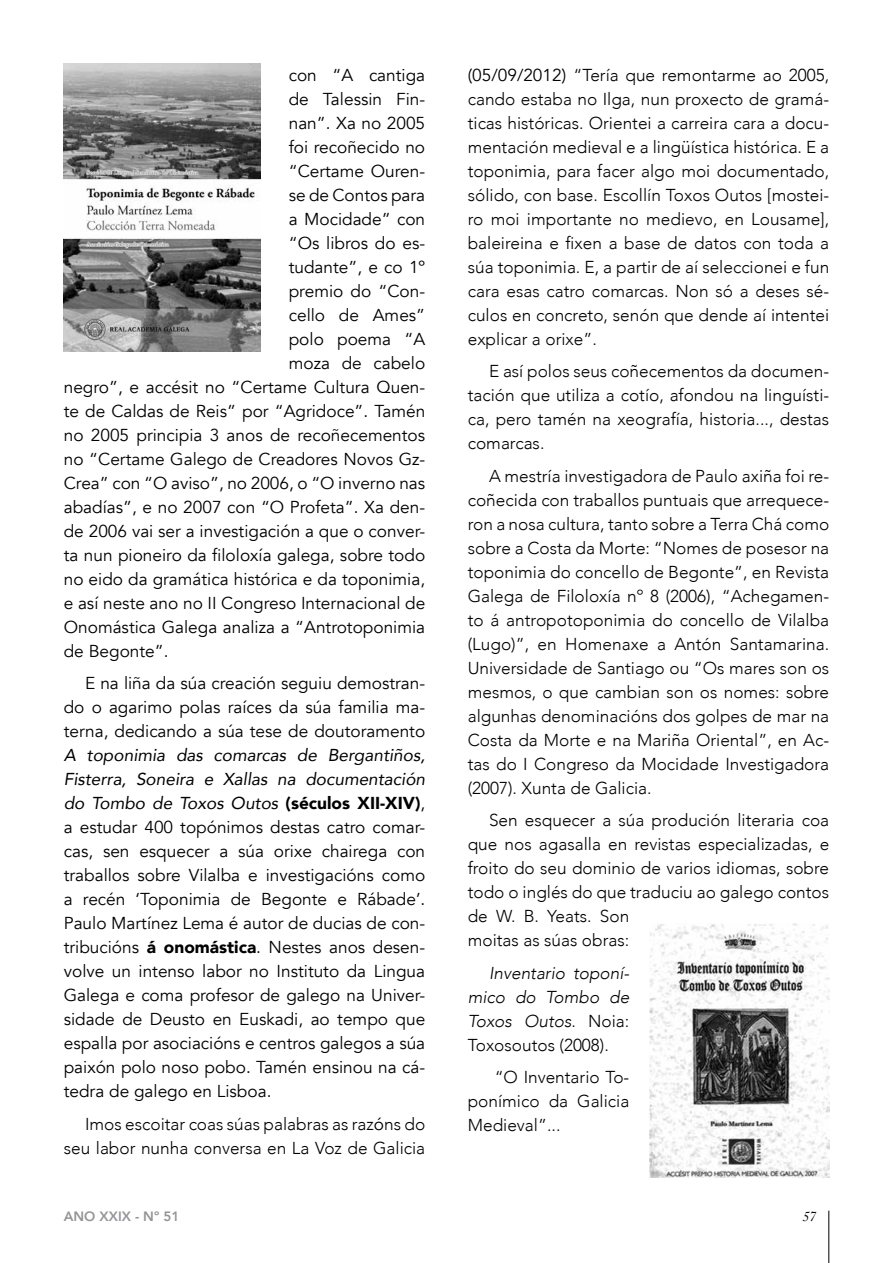
<style>
.page{position:relative;width:893px;height:1263px;background:#fff}
.page>*{position:absolute;margin:0;border:0;box-sizing:border-box;transform-origin:0 0}
.t1{font:300 17.25px/24px "Avenir";color:#000;text-align:justify}
.t2{font:17.25px/24px "Avenir";color:#000;text-align:justify}
.t3{font:italic 300 17.25px/24px "Avenir";color:#000;text-align:justify}
.t4{font:800 13.5px "Avenir";color:#939598}
.t5{font:13.5px "Dutch 766 BT Italic A";color:#000}
.s1{font-style:italic}
.s2{font-weight:900}
.s3{font-weight:400}
.s4{font-style:normal}
</style>
<div class="page">
<hr style="left:828px;top:1211px;width:1px;height:52px;background:#000">
<img style="left:650px;top:923px;width:179px;height:255px">
<img style="left:64px;top:64px;width:197px;height:287px">
<p class="t2" style="left:289px;top:63px;width:138px">con “A cantiga</p>
<p class="t2" style="left:289px;top:87px;width:138px">de Talessin Fin-</p>
<p class="t2" style="left:289px;top:111px;width:138px">nan”. Xa no 2005</p>
<p class="t2" style="left:289px;top:135px;width:138px">foi recoñecido no</p>
<p class="t2" style="left:289px;top:159px;width:138px">“Certame Ouren-</p>
<p class="t2" style="left:289px;top:183px;width:138px">se de Contos para</p>
<p class="t2" style="left:289px;top:207px;width:138px">a Mocidade” con</p>
<p class="t2" style="left:289px;top:231px;width:138px">“Os libros do es-</p>
<p class="t2" style="left:289px;top:255px;width:138px">tudante”, e co 1º</p>
<p class="t2" style="left:289px;top:279px;width:138px">premio do “Con-</p>
<p class="t2" style="left:289px;top:303px;width:138px">cello de Ames”</p>
<p class="t2" style="left:289px;top:327px;width:138px">polo poema “A</p>
<p class="t2" style="left:289px;top:351px;width:138px">moza de cabelo</p>
<p class="t2" style="left:64px;top:375px;width:363px">negro”, e accésit no “Certame Cultura Quen-</p>
<p class="t2" style="left:64px;top:399px;width:363px">te de Caldas de Reis” por “Agridoce”. Tamén</p>
<p class="t2" style="left:64px;top:423px;width:363px">no 2005 principia 3 anos de recoñecementos</p>
<p class="t2" style="left:64px;top:447px;width:363px">no “Certame Galego de Creadores Novos Gz-</p>
<p class="t2" style="left:64px;top:471px;width:363px">Crea” con “O aviso”, no 2006, o “O inverno nas</p>
<p class="t2" style="left:64px;top:495px;width:363px">abadías”, e no 2007 con “O Profeta”. Xa den-</p>
<p class="t2" style="left:64px;top:519px;width:363px">de 2006 vai ser a investigación a que o conver-</p>
<p class="t2" style="left:64px;top:543px;width:363px">ta nun pioneiro da filoloxía galega, sobre todo</p>
<p class="t2" style="left:64px;top:567px;width:363px">no eido da gramática histórica e da toponimia,</p>
<p class="t2" style="left:64px;top:591px;width:363px">e así neste ano no II Congreso Internacional de</p>
<p class="t2" style="left:64px;top:615px;width:363px">Onomástica Galega analiza a “Antrotoponimia</p>
<p class="t2" style="left:64px;top:639px;width:106px">de Begonte”.</p>
<p class="t2" style="left:64px;top:672px;width:363px;text-indent:21px">E na liña da súa creación seguiu demostran&shy;do o agarimo polas raíces da súa familia ma&shy;terna, dedicando a súa tese de doutoramento</p>
<p class="t2" style="left:64px;top:744px;width:363px"><span class="s1">A toponimia das comarcas de Bergantiños, Fisterra, Soneira e Xallas na documentación do Tombo de Toxos Outos</span> <span class="s2">(séculos XII-XIV)</span>, a estudar 400 topónimos destas catro comar&shy;cas, sen esquecer a súa orixe chairega con traballos sobre Vilalba e investigacións como a recén ‘Toponimia de Begonte e Rábade’.<br>Paulo Martínez Lema é autor de ducias de con&shy;tribucións <span class="s2">á onomástica</span>. Nestes anos desen&shy;volve un intenso labor no Instituto da Lingua Galega e coma profesor de galego na Univer&shy;sidade de Deusto en Euskadi, ao tempo que espalla por asociacións e centros galegos a súa paixón polo noso pobo. Tamén ensinou na cá&shy;tedra de galego en Lisboa.</p>
<p class="t1" style="left:64px;top:1112px;width:363px;text-align:right">Imos escoitar coas súas palabras as raz<span class="s3">ó</span>ns do seu labor nunha conversa en La Voz de Galicia</p>
<p class="t1" style="left:468px;top:63px;width:363px"><span class="s3">(05/09/2012)</span> “Tería que remontarme ao 2005, cando estaba no Ilga, nun proxecto de gramá&shy;ticas históricas. Orientei a carreira cara a docu&shy;mentación medieval e a lingüística histórica. E a toponimia, para facer algo moi documentado, sólido, con base. Escollín Toxos Outos [mostei&shy;ro moi importante no medievo, en Lousame], baleireina e fixen a base de datos con toda a súa toponimia. E, a partir de aí seleccionei e fun cara esas catro comarcas. Non só a deses sé&shy;culos en concreto, senón que dende aí intentei explicar a orixe”.</p>
<p class="t1" style="left:468px;top:359px;width:363px;text-indent:21px">E así polos seus coñecementos da documen&shy;tación que utiliza a cotío, afondou na linguísti&shy;ca, pero tamén na xeografía, historia..., destas comarcas.</p>
<p class="t1" style="left:468px;top:464px;width:363px;text-indent:21px">A mestría investigadora de Paulo axiña foi re&shy;coñecida con traballos puntuais que arrequece&shy;ron a nosa cultura, tanto sobre a Terra Chá como sobre a Costa da Morte: “Nomes de posesor na toponimia do concello de Begonte”, en Revista Galega de Filoloxía nº 8 (2006), “Achegamen&shy;to á antropotoponimia do concello de Vilalba (Lugo)”, en Homenaxe a Antón Santamarina.<br>Universidade de Santiago ou “Os mares son os mesmos, o que cambian son os nomes: sobre algunhas denominacións dos golpes de mar na Costa da Morte e na Mariña Oriental”, en Ac&shy;tas do I Congreso da Mocidade Investigadora (2007). Xunta de Galicia.</p>
<p class="t1" style="left:468px;top:808px;width:363px;text-align:left;text-indent:21px">Sen esquecer a súa produción literaria coa que nos agasalla en revistas especializadas, e froito do seu dominio de varios idiomas, sobre todo o inglés do que traduciu ao galego contos de W. B. Yeats. Son<br>moitas as súas obras:</p>
<p class="t3" style="left:468px;top:961px;width:163px;text-indent:21px">Inventario toponí&shy;mico do Tombo de Toxos Outos<span class="s4">. Noia:<br>Toxosoutos (2008).</span></p>
<p class="t1" style="left:468px;top:1065px;width:163px;text-indent:27px">“O Inventario To&shy;ponímico da Galicia Medieval”...</p>
<p class="t4" style="left:64px;top:1205px;width:117px">ANO XXIX - Nº 51</p>
<p class="t5" style="left:803px;top:1208px;width:15px">57</p>
</div>
